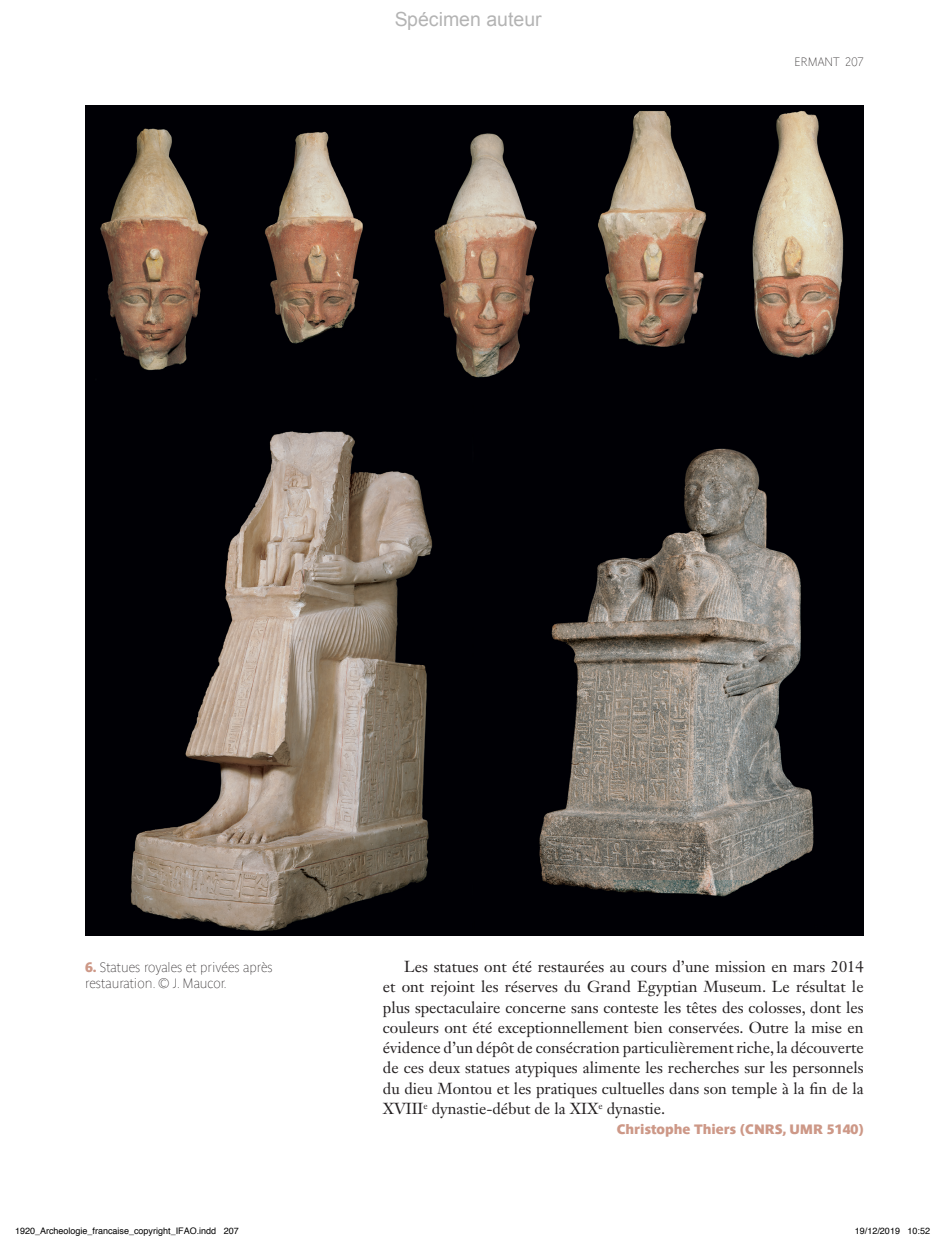
<style>
.page{position:relative;width:936px;height:1239px;background:#fff}
.page>*{position:absolute;margin:0;border:0;box-sizing:border-box;transform-origin:0 0}
.t1{font:19.5px "Arial";color:rgb(0 0 0/.3)}
.t2{font:15.75px/20.2px "Janson Text LT Std";color:#231f20;text-align:justify}
.t3{font:13.5px/16.5px "Parisine Clair";color:#231f20}
.t4{font:13.5px "Parisine Sombre";color:#cd9887}
.t5{font:12px "Parisine Clair";color:#231f20}
.t6{font:9px "Helvetica";color:#000}
.s1{font-family:"Parisine Sombre";color:#cd9887}
</style>
<div class="page">
<img style="left:85px;top:106px;width:778px;height:829px">
<p class="t1" style="left:394px;top:6px;width:149px">Spécimen auteur</p>
<p class="t5" style="left:794px;top:55px;width:71px">E rmant 207</p>
<p class="t3" style="left:85px;top:959px;width:189px"><span class="s1">6.</span> Statues royales et privées après restauration. © J. Maucor.</p>
<p class="t2" style="left:383px;top:956px;width:482px;text-indent:21px">Les statues ont été restaurées au cours d’une mission en mars 2014 et ont rejoint les réserves du Grand Egyptian Museum. Le résultat le plus spectaculaire concerne sans conteste les têtes des colosses, dont les couleurs ont été exceptionnellement bien conservées. Outre la mise en évidence d’un dépôt de consécration particulièrement riche, la découverte de ces deux statues atypiques alimente les recherches sur les personnels du dieu Montou et les pratiques cultuelles dans son temple à la fin de la XVIII<sup>e</sup> dynastie-début de la XIX<sup>e</sup> dynastie.</p>
<p class="t4" style="left:616px;top:1121px;width:248px">Christophe Thiers (CNRS, UMR 5140)</p>
<p class="t6" style="left:15px;top:1224px;width:225px">1920_Archeologie_francaise_copyright_IFAO.indd 207</p>
<p class="t6" style="left:854px;top:1224px;width:77px">19/12/2019 10:52</p>
</div>
